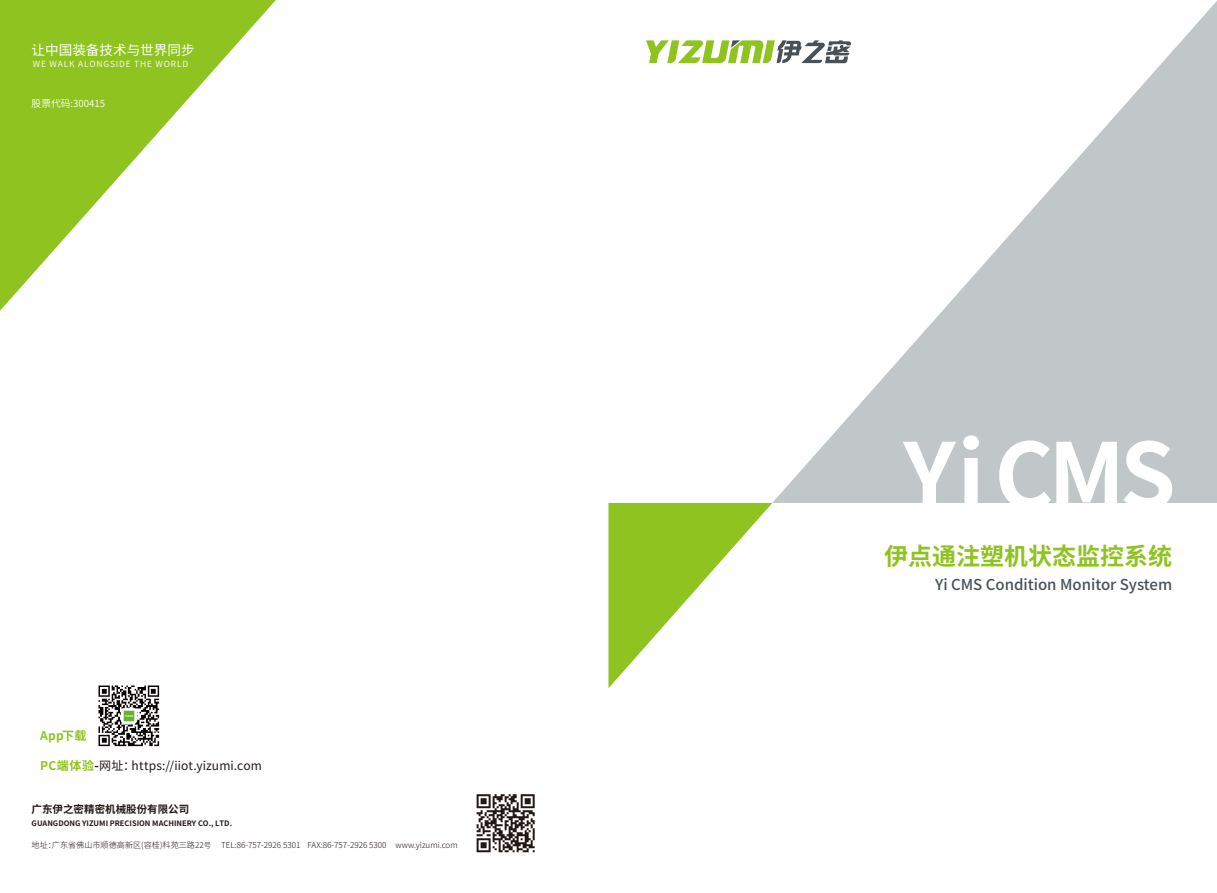
<style>
.page{position:relative;width:1217px;height:893px;background:#fff}
.page>*{position:absolute;margin:0;border:0;box-sizing:border-box;transform-origin:0 0}
.t1{font:700 90px "Source Han Sans CN";color:#fff}
.t2{font:700 24px "Source Han Sans CN";color:#8fc31f}
.t3{font:500 15px "Source Han Sans CN";color:#485157}
.t4{font:13.65px "Source Han Sans CN";color:#fff}
.t5{font:12px "Source Han Sans CN";letter-spacing:.01em;color:#221815}
.t6{font:700 12px "Source Han Sans CN";letter-spacing:.015em;color:#8fc31f}
.t7{font:700 10.5px "Source Han Sans CN";color:#221815}
.t8{font:9.75px "Source Han Sans CN";color:#fff}
.t9{font:8.4px "Source Han Sans CN";letter-spacing:.1em;color:#fff}
.t10{font:300 8.1px "Source Han Sans CN";color:#221815}
.t11{font:700 7.5px "Source Han Sans CN";color:#221815}
.s1{font-weight:700;color:#8fc31f}
.s2{font-weight:700}
.s3{font-size:7.35px}
</style>
<div class="page">
<svg style="left:772px;top:2px;width:444px;height:501px;fill:#c1c6c9"></svg>
<img style="left:98px;top:685px;width:62px;height:62px">
<svg style="left:646px;top:40px;width:205px;height:23px"></svg>
<svg style="left:608px;top:503px;width:164px;height:185px"></svg>
<svg style="left:0;top:0;width:276px;height:311px;fill:#8fc320"></svg>
<svg style="left:476px;top:794px;width:58px;height:58px"></svg>
<h3 class="t4" style="left:32px;top:42px;width:164px">让中国装备技术与世界同步</h3>
<p class="t9" style="left:33px;top:59px;width:157px">WE WALK ALONGSIDE THE WORLD</p>
<p class="t8" style="left:32px;top:98px;width:75px">股票代码:300415</p>
<h3 class="t6" style="left:40px;top:728px;width:48px">App下载</h3>
<h3 class="t5" style="left:40px;top:759px;width:223px"><span class="s1">PC端体验</span><span class="s2">-</span>网址：https://iiot.yizumi.com</h3>
<p class="t7" style="left:32px;top:804px;width:159px">广东伊之密精密机械股份有限公司</p>
<p class="t11" style="left:32px;top:819px;width:202px">GUANGDONG YIZUMI PRECISION MACHINERY CO., LTD.</p>
<p class="t10" style="left:32px;top:841px;width:427px">地址：广东省佛山市顺德高新区(容桂)科苑三路22<span class="s3">号</span> TEL:86-757-2926 5301 FAX:86-757-2926 5300 www.yizumi.com</p>
<h1 class="t1" style="left:903px;top:425px;width:274px">Yi CMS</h1>
<h2 class="t2" style="left:883px;top:543px;width:289px">伊点通注塑机状态监控系统</h2>
<h3 class="t3" style="left:934px;top:576px;width:238px">Yi CMS Condition Monitor System</h3>
</div>
